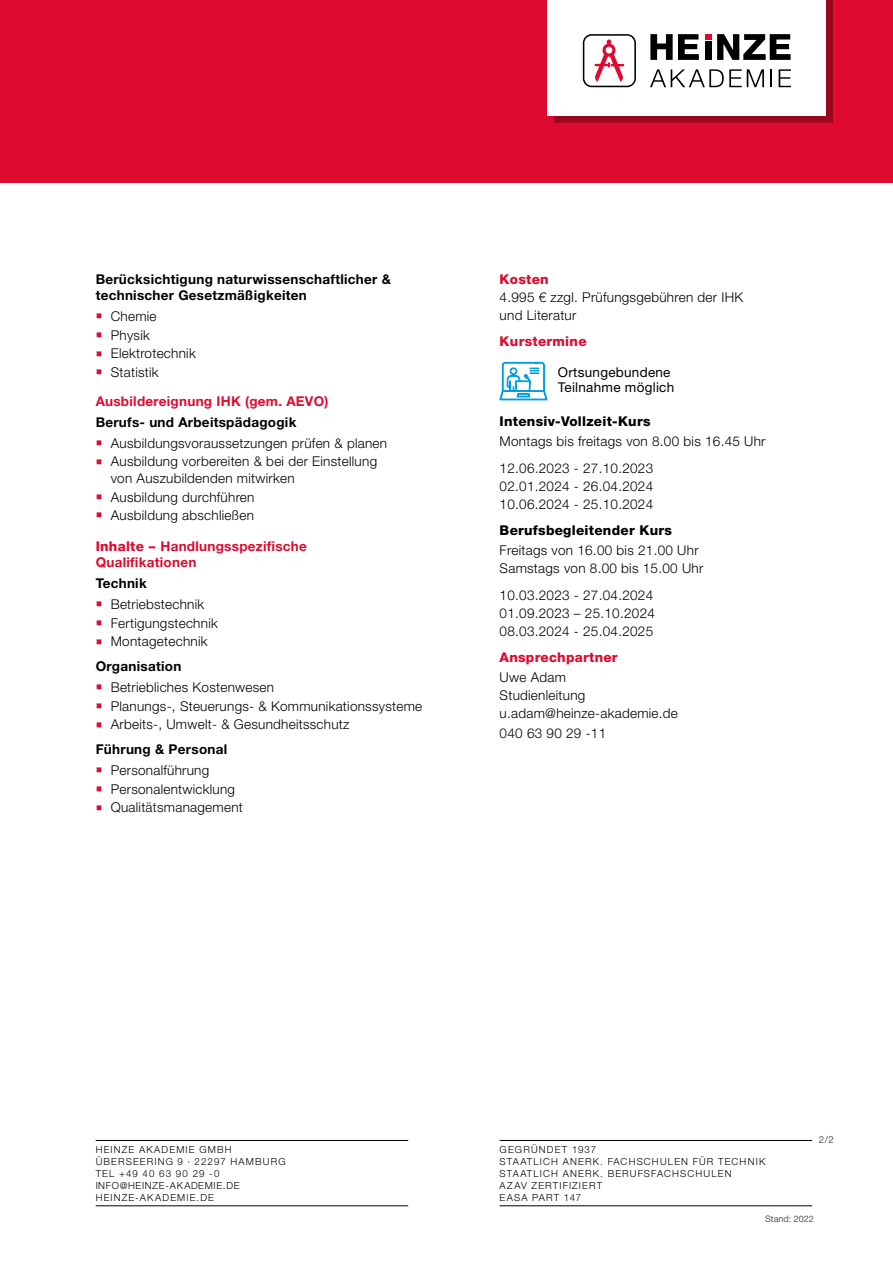
<style>
.page{position:relative;width:893px;height:1263px;background:#fff}
.page>*{position:absolute;margin:0;border:0;box-sizing:border-box;transform-origin:0 0}
.t1{font:300 13.5px/18px "Helvetica Neue LT Pro";letter-spacing:.02em;color:#000}
.t2{font:700 13.5px/16.5px "Helvetica Neue LT Pro";letter-spacing:.02em;color:#000}
.t3{font:700 13.5px/29.2px "Helvetica Neue LT Pro";letter-spacing:.02em;color:#dd0b2f}
.t4{font:800 13.5px "Helvetica Neue LT Pro";letter-spacing:.02em;color:#000}
.t5{font:800 13.5px "Helvetica Neue LT Pro";letter-spacing:.02em;color:#dd0b2f}
.t6{font:13.5px/15px "Helvetica Neue LT Pro";letter-spacing:.02em;color:#000}
.t7{font:300 9.75px/12px "Helvetica Neue LT Pro";letter-spacing:.12em;color:#000}
.t8{font:9.75px "Helvetica Neue LT Pro";color:#5a5a5d}
.t9{font:9px "Helvetica Neue";color:#5a5a5d}
.s1{font-family:"Minion Pro";font-weight:400;font-size:16.5px;color:#dd0b2f}
.s2{font-family:"Minion Pro";font-weight:400;font-size:16.5px}
.s3{font-weight:300;color:#000}
.s4{font-weight:800}
.s5{font-weight:700}
</style>
<div class="page">
<div style="left:0;top:0;width:893px;height:183px;background:#dd0b2f"></div>
<div style="left:554px;top:0;width:278px;height:122px;background:#9b0720"></div>
<div style="left:548px;top:0;width:278px;height:116px;background:#fff"></div>
<svg style="left:650px;top:69px;width:114px;height:18px"></svg>
<svg style="left:770px;top:69px;width:2px;height:18px"></svg>
<svg style="left:779px;top:69px;width:12px;height:18px"></svg>
<svg style="left:650px;top:34px;width:49px;height:26px"></svg>
<div style="left:705px;top:41px;width:6px;height:19px;background:#000"></div>
<svg style="left:717px;top:34px;width:74px;height:26px"></svg>
<svg style="left:705px;top:34px;width:6px;height:6px"></svg>
<svg style="left:583px;top:34px;width:53px;height:53px"></svg>
<svg style="left:499px;top:362px;width:49px;height:39px"></svg>
<hr style="left:500px;top:1140px;width:312px;height:1px;background:#000">
<hr style="left:500px;top:1205px;width:312px;height:1px;background:#000">
<hr style="left:96px;top:1140px;width:312px;height:1px;background:#000">
<hr style="left:96px;top:1205px;width:312px;height:1px;background:#000">
<p class="t2" style="left:96px;top:271px;width:297px">Berücksichtigung naturwissenschaftlicher &amp; technischer Gesetzmäßigkeiten</p>
<p class="t1" style="left:96px;top:307px;width:62px"><span class="s1">■</span> Chemie</p>
<p class="t1" style="left:96px;top:326px;width:56px"><span class="s1">■</span> Physik</p>
<p class="t1" style="left:96px;top:344px;width:102px"><span class="s1">■</span> Elektrotechnik</p>
<p class="t3" style="left:96px;top:357px;width:234px"><span class="s2">■</span> <span class="s3">Statistik<br></span>Ausbildereignung IHK (gem. AEVO)</p>
<p class="t2" style="left:96px;top:414px;width:202px">Berufs- und Arbeitspädagogik</p>
<p class="t1" style="left:96px;top:434px;width:293px"><span class="s1">■</span> Ausbildungsvoraussetzungen prüfen &amp; planen</p>
<p class="t1" style="left:111px;top:453px;width:268px;line-height:16.5px;text-indent:-15px"><span class="s1">■</span> Ausbildung vorbereiten &amp; bei der Einstellung von Auszubildenden mitwirken</p>
<p class="t1" style="left:96px;top:487px;width:160px"><span class="s1">■</span> Ausbildung durchführen</p>
<p class="t1" style="left:96px;top:506px;width:160px"><span class="s1">■</span> Ausbildung abschließen</p>
<p class="t3" style="left:96px;top:538px;width:213px;line-height:16.5px"><span class="s4">Inhalte –</span> Handlungsspezifische<br>Qualifikationen</p>
<p class="t2" style="left:96px;top:575px;width:53px">Technik</p>
<p class="t1" style="left:96px;top:595px;width:110px"><span class="s1">■</span> Betriebstechnik</p>
<p class="t1" style="left:96px;top:613px;width:124px"><span class="s1">■</span> Fertigungstechnik</p>
<p class="t1" style="left:96px;top:629px;width:113px;line-height:25px"><span class="s1">■</span> Montagetechnik<br><span class="s5">Organisation</span></p>
<p class="t1" style="left:96px;top:678px;width:180px"><span class="s1">■</span> Betriebliches Kostenwesen</p>
<p class="t1" style="left:96px;top:696px;width:328px"><span class="s1">■</span> Planungs-, Steuerungs- &amp; Kommunikationssysteme</p>
<p class="t1" style="left:96px;top:712px;width:255px;line-height:25px"><span class="s1">■</span> Arbeits-, Umwelt- &amp; Gesundheitsschutz<br><span class="s5">Führung &amp; Personal</span></p>
<p class="t1" style="left:96px;top:761px;width:115px"><span class="s1">■</span> Personalführung</p>
<p class="t1" style="left:96px;top:779px;width:141px"><span class="s1">■</span> Personalentwicklung</p>
<p class="t1" style="left:96px;top:798px;width:149px"><span class="s1">■</span> Qualitätsmanagement</p>
<p class="t5" style="left:500px;top:271px;width:51px">Kosten</p>
<p class="t1" style="left:500px;top:288px;width:245px">4.995 € zzgl. Prüfungsgebühren der IHK und Literatur</p>
<p class="t5" style="left:500px;top:334px;width:88px">Kurstermine</p>
<p class="t6" style="left:558px;top:365px;width:118px">Ortsungebundene<br>Teilnahme möglich</p>
<p class="t4" style="left:500px;top:413px;width:152px">Intensiv-Vollzeit-Kurs</p>
<p class="t1" style="left:500px;top:428px;width:267px;line-height:26.5px">Montags bis freitags von 8.00 bis 16.45 Uhr<br>12.06.2023 - 27.10.2023</p>
<p class="t1" style="left:500px;top:476px;width:155px">02.01.2024 - 26.04.2024<br>10.06.2024 - 25.10.2024</p>
<p class="t4" style="left:500px;top:522px;width:174px">Berufsbegleitender Kurs</p>
<p class="t1" style="left:500px;top:541px;width:205px">Freitags von 16.00 bis 21.00 Uhr<br>Samstags von 8.00 bis 15.00 Uhr</p>
<p class="t1" style="left:500px;top:586px;width:157px">10.03.2023 - 27.04.2024<br>01.09.2023 – 25.10.2024<br>08.03.2024 - 25.04.2025</p>
<p class="t5" style="left:500px;top:649px;width:120px">Ansprechpartner</p>
<p class="t1" style="left:500px;top:668px;width:180px">Uwe Adam<br>Studienleitung u.adam@heinze-akademie.de</p>
<p class="t1" style="left:500px;top:724px;width:108px">040 63 90 29 -11</p>
<p class="t7" style="left:96px;top:1143px;width:191px">HEINZE AKADEMIE GMBH<br>ÜBERSEERING 9 · 22297 HAMBURG<br>TEL +49 40 63 90 29 -0<br>INFO@HEINZE-AKADEMIE.DE<br>HEINZE-AKADEMIE.DE</p>
<p class="t7" style="left:500px;top:1143px;width:267px">GEGRÜNDET 1937<br>STAATLICH ANERK. FACHSCHULEN FÜR TECHNIK<br>STAATLICH ANERK. BERUFSFACHSCHULEN<br>AZAV ZERTIFIZIERT<br>EASA PART 147</p>
<p class="t8" style="left:819px;top:1134px;width:17px">2/2</p>
<p class="t9" style="left:765px;top:1212px;width:50px">Stand: 2022</p>
</div>
